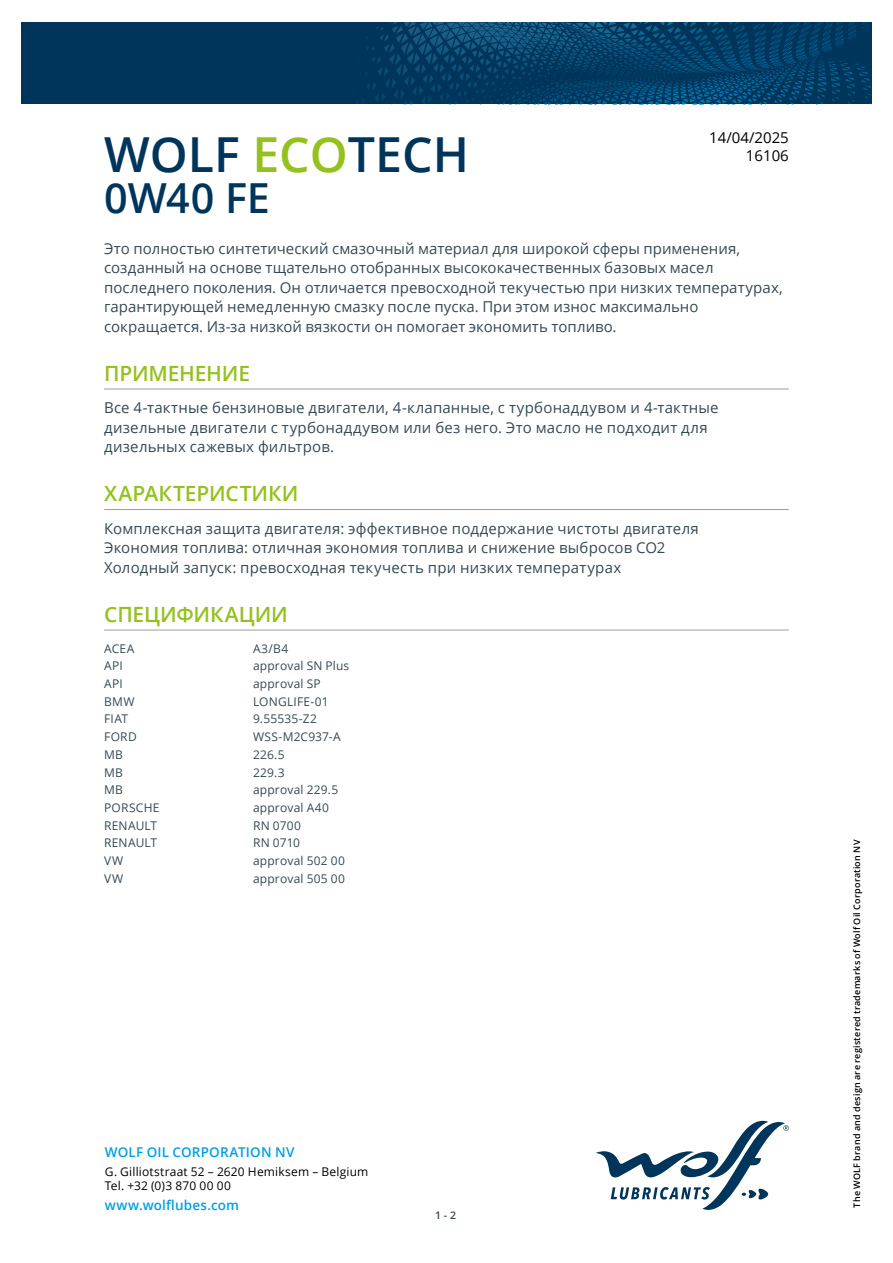
<style>
.page{position:relative;width:893px;height:1263px;background:#fff}
.page>*{position:absolute;margin:0;border:0;box-sizing:border-box;transform-origin:0 0}
.t1{font:600 48.3px "Open Sans";color:#00355b}
.t2{font:600 41.4px "Open Sans";letter-spacing:-.005em;color:#00355b}
.t3{font:600 21px "Open Sans";letter-spacing:-.01em;color:#95c11f}
.t4{font:15px/19.5px "Open Sans";letter-spacing:.005em;color:#364953}
.t5{font:15px/18px "Open Sans";color:#000;text-align:right}
.t6{font:600 13.5px "Open Sans";letter-spacing:.01em;color:#009fe3}
.t7{font:12px "Open Sans";letter-spacing:.015em;color:#364953}
.t8{font:12px/14.4px "Open Sans";letter-spacing:.015em;color:#000}
.t9{font:600 10.5px "Open Sans";color:#364953}
.t10{font:600 9px "Open Sans";letter-spacing:.025em;color:#000}
.s1{color:#95c11f}
</style>
<div class="page">
<svg style="left:596px;top:1121px;width:193px;height:89px"></svg>
<svg style="left:21px;top:22px;width:851px;height:82px;background:#013b62"></svg>
<hr style="left:104px;top:389px;width:685px;height:1px;background:#9d9d9c">
<hr style="left:104px;top:509px;width:685px;height:1px;background:#9d9d9c">
<hr style="left:104px;top:630px;width:685px;height:1px;background:#9d9d9c">
<p class="t5" style="left:709px;top:128px;width:81px">14/04/2025<br>16106</p>
<h1 class="t1" style="left:104px;top:122px;width:366px">WOLF <span class="s1">ECO</span>TECH</h1>
<h2 class="t2" style="left:104px;top:169px;width:167px">0W40 FE</h2>
<p class="t4" style="left:104px;top:238px;width:680px">Это полностью синтетический смазочный материал для широкой сферы применения, созданный на основе тщательно отобранных высококачественных базовых масел последнего поколения. Он отличается превосходной текучестью при низких температурах, гарантирующей немедленную смазку после пуска. При этом износ максимально сокращается. Из-за низкой вязкости он помогает экономить топливо.</p>
<h3 class="t3" style="left:104px;top:359px;width:147px">ПРИМЕНЕНИЕ</h3>
<p class="t4" style="left:104px;top:397px;width:616px">Все 4-тактные бензиновые двигатели, 4-клапанные, с турбонаддувом и 4-тактные дизельные двигатели с турбонаддувом или без него. Это масло не подходит для дизельных сажевых фильтров.</p>
<h3 class="t3" style="left:104px;top:479px;width:196px">ХАРАКТЕРИСТИКИ</h3>
<p class="t4" style="left:104px;top:518px;width:596px">Комплексная защита двигателя: эффективное поддержание чистоты двигателя<br>Экономия топлива: отличная экономия топлива и снижение выбросов CO2<br>Холодный запуск: превосходная текучесть при низких температурах</p>
<h3 class="t3" style="left:104px;top:600px;width:185px">СПЕЦИФИКАЦИИ</h3>
<p class="t7" style="left:104px;top:640px;width:32px">ACEA</p>
<p class="t7" style="left:253px;top:640px;width:37px">A3/B4</p>
<p class="t7" style="left:104px;top:658px;width:20px">API</p>
<p class="t7" style="left:253px;top:658px;width:98px">approval SN Plus</p>
<p class="t7" style="left:104px;top:675px;width:20px">API</p>
<p class="t7" style="left:253px;top:675px;width:69px">approval SP</p>
<p class="t7" style="left:104px;top:693px;width:32px">BMW</p>
<p class="t7" style="left:253px;top:693px;width:77px">LONGLIFE-01</p>
<p class="t7" style="left:104px;top:711px;width:26px">FIAT</p>
<p class="t7" style="left:253px;top:711px;width:65px">9.55535-Z2</p>
<p class="t7" style="left:104px;top:728px;width:34px">FORD</p>
<p class="t7" style="left:253px;top:728px;width:89px">WSS-M2C937-A</p>
<p class="t7" style="left:104px;top:746px;width:20px">MB</p>
<p class="t7" style="left:253px;top:746px;width:33px">226.5</p>
<p class="t7" style="left:104px;top:764px;width:20px">MB</p>
<p class="t7" style="left:253px;top:764px;width:33px">229.3</p>
<p class="t7" style="left:104px;top:782px;width:20px">MB</p>
<p class="t7" style="left:253px;top:782px;width:87px">approval 229.5</p>
<p class="t7" style="left:104px;top:799px;width:57px">PORSCHE</p>
<p class="t7" style="left:253px;top:799px;width:77px">approval A40</p>
<p class="t7" style="left:104px;top:817px;width:54px">RENAULT</p>
<p class="t7" style="left:253px;top:817px;width:49px">RN 0700</p>
<p class="t7" style="left:104px;top:835px;width:54px">RENAULT</p>
<p class="t7" style="left:253px;top:835px;width:49px">RN 0710</p>
<p class="t7" style="left:104px;top:852px;width:21px">VW</p>
<p class="t7" style="left:253px;top:852px;width:93px">approval 502 00</p>
<p class="t7" style="left:104px;top:870px;width:21px">VW</p>
<p class="t7" style="left:253px;top:870px;width:94px">approval 505 00</p>
<p class="t6" style="left:105px;top:1143px;width:191px">WOLF OIL CORPORATION NV</p>
<p class="t8" style="left:105px;top:1163px;width:265px">G. Gilliotstraat 52 – 2620 Hemiksem – Belgium<br>Tel. +32 (0)3 870 00 00</p>
<p class="t6" style="left:105px;top:1196px;width:136px">www.wolflubes.com</p>
<p class="t9" style="left:435px;top:1208px;width:22px">1 - 2</p>
<p class="t10" style="left:851px;top:1208px;width:369px;rotate:-90deg">The WOLF brand and design are registered trademarks of Wolf Oil Corporation NV</p>
</div>
